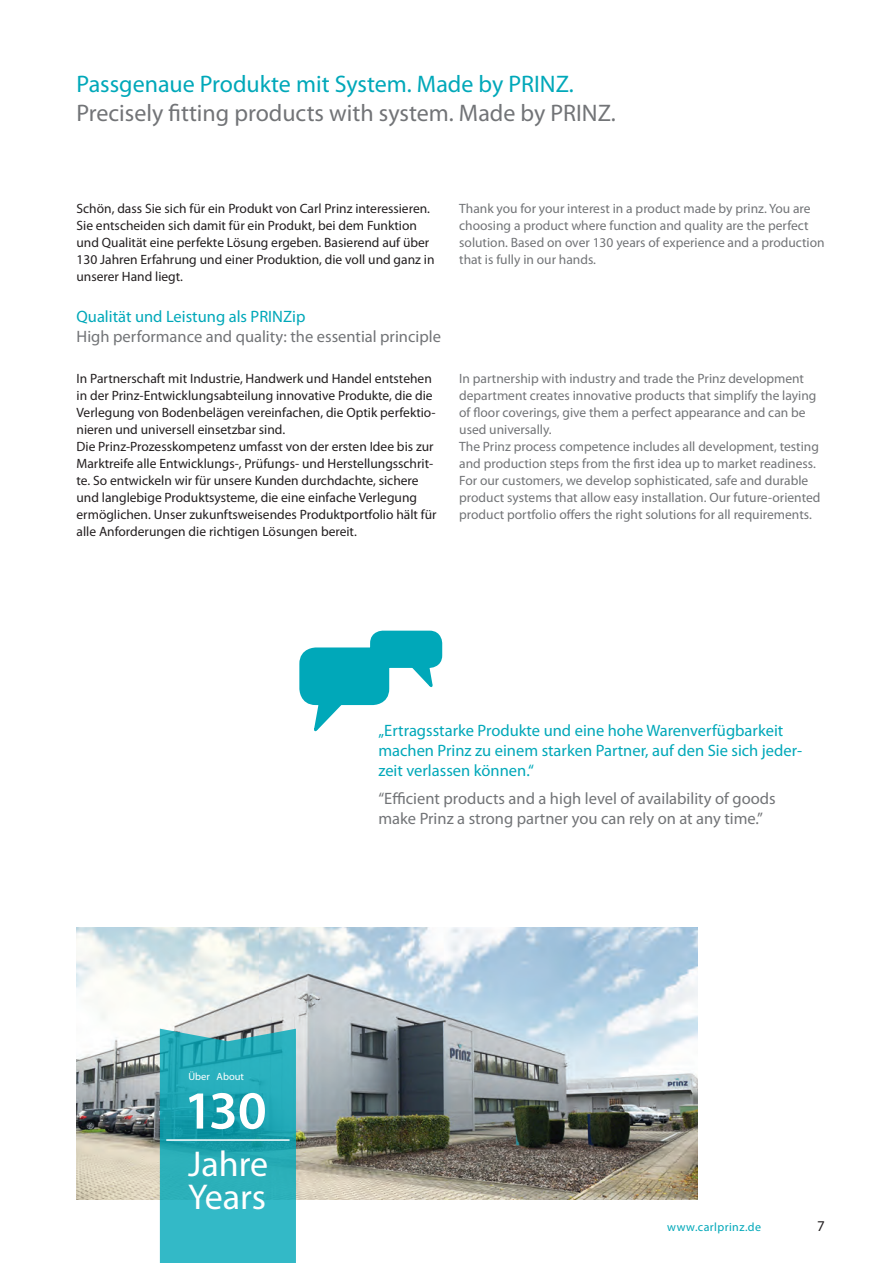
<style>
.page{position:relative;width:893px;height:1263px;background:#fff}
.page>*{position:absolute;margin:0;border:0;box-sizing:border-box;transform-origin:0 0}
.t1{font:600 54px "Myriad Pro";color:#fff}
.t2{font:36px/33px "Myriad Pro";color:#fff}
.t3{font:24px "Myriad Pro";color:#727477}
.t4{font:24px "Myriad Pro";color:#00a8b9}
.t5{font:16.5px/19.8px "Myriad Pro";color:#00a8b9}
.t6{font:16.5px/19.8px "Myriad Pro";color:#727477}
.t7{font:15px "Myriad Pro";color:#231f20}
.t8{font:13.5px/17px "Myriad Pro";color:#231f20}
.t9{font:13.5px/17px "Myriad Pro";color:#727477}
.t10{font:12px "Myriad Pro";letter-spacing:.035em;color:#00a8b9}
.t11{font:10.5px "Myriad Pro";color:#fff}
</style>
<div class="page">
<img style="left:77px;top:927px;width:620px;height:272px">
<svg style="left:299px;top:630px;width:144px;height:102px"></svg>
<svg style="left:160px;top:1029px;width:136px;height:234px;background:#2aadb9"></svg>
<hr style="left:166px;top:1139px;width:124px;height:2px;background:#fff">
<h3 class="t4" style="left:77px;top:71px;width:499px">Passgenaue Produkte mit System. Made by PRINZ.</h3>
<h3 class="t3" style="left:77px;top:100px;width:541px">Precisely fitting products with system. Made by PRINZ.</h3>
<p class="t8" style="left:77px;top:200px;width:359px">Schön, dass Sie sich für ein Produkt von Carl Prinz interessieren.<br>Sie entscheiden sich damit für ein Produkt, bei dem Funktion und Qualität eine perfekte Lösung ergeben. Basierend auf über 130 Jahren Erfahrung und einer Produktion, die voll und ganz in unserer Hand liegt.</p>
<p class="t5" style="left:77px;top:307px;width:230px">Qualität und Leistung als PRINZip</p>
<p class="t6" style="left:77px;top:326px;width:366px">High performance and quality: the essential principle</p>
<p class="t8" style="left:77px;top:370px;width:362px">In Partnerschaft mit Industrie, Handwerk und Handel entstehen in der Prinz-Entwicklungsabteilung innovative Produkte, die die Verlegung von Bodenbelägen vereinfachen, die Optik perfektio&shy;nieren und universell einsetzbar sind.<br>Die Prinz-Prozesskompetenz umfasst von der ersten Idee bis zur Marktreife alle Entwicklungs-, Prüfungs- und Herstellungsschrit&shy;te. So entwickeln wir für unsere Kunden durchdachte, sichere und langlebige Produktsysteme, die eine einfache Verlegung ermöglichen. Unser zukunftsweisendes Produktportfolio hält für alle Anforderungen die richtigen Lösungen bereit.</p>
<p class="t9" style="left:459px;top:200px;width:367px">Thank you for your interest in a product made by prinz. You are choosing a product where function and quality are the perfect solution. Based on over 130 years of experience and a production that is fully in our hands.</p>
<p class="t9" style="left:459px;top:370px;width:363px">In partnership with industry and trade the Prinz development department creates innovative products that simplify the laying of floor coverings, give them a perfect appearance and can be used universally.<br>The Prinz process competence includes all development, testing and production steps from the first idea up to market readiness.<br>For our customers, we develop sophisticated, safe and durable product systems that allow easy installation. Our future-oriented product portfolio offers the right solutions for all requirements.</p>
<p class="t11" style="left:188px;top:1071px;width:57px">Über About</p>
<h1 class="t1" style="left:184px;top:1080px;width:84px">130</h1>
<h2 class="t2" style="left:188px;top:1148px;width:82px">Jahre<br>Years</h2>
<p class="t5" style="left:378px;top:721px;width:425px">„Ertragsstarke Produkte und eine hohe Warenverfügbarkeit machen Prinz zu einem starken Partner, auf den Sie sich jeder&shy;zeit verlassen können.“</p>
<p class="t6" style="left:378px;top:789px;width:399px">“Efficient products and a high level of availability of goods make Prinz a strong partner you can rely on at any time.”</p>
<p class="t10" style="left:667px;top:1220px;width:96px">www.carlprinz.de</p>
<p class="t7" style="left:817px;top:1218px;width:9px">7</p>
</div>
